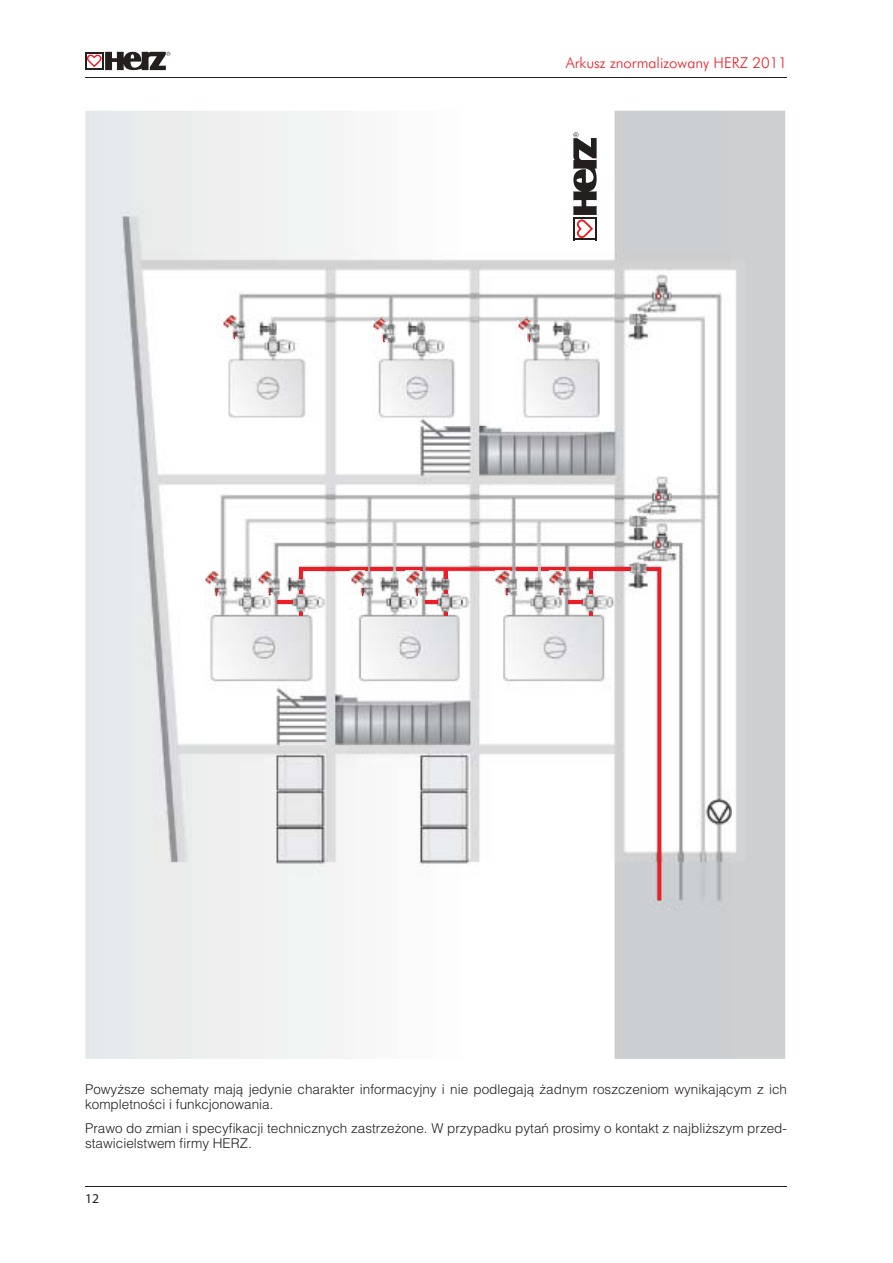
<style>
.page{position:relative;width:893px;height:1263px;background:#fff}
.page>*{position:absolute;margin:0;border:0;box-sizing:border-box;transform-origin:0 0}
.t1{font:300 15px "Futura BT";color:#ee1c24}
.t2{font:300 13.5px/15px "Helvetica CE";color:#231f1f}
.t3{font:13.5px "Myriad Pro";color:#231f1f}
</style>
<div class="page">
<svg style="left:85px;top:52px;width:85px;height:18px"></svg>
<hr style="left:85px;top:77px;width:702px;height:1px;background:#231f1f">
<hr style="left:85px;top:1186px;width:702px;height:1px;background:#231f1f">
<img style="left:85px;top:111px;width:645px;height:948px">
<img style="left:730px;top:111px;width:55px;height:948px">
<hr style="left:569px;top:567px;width:61px;height:4px;background:#ee1c24">
<svg style="left:657px;top:569px;width:4px;height:331px"></svg>
<svg style="left:646px;top:567px;width:13px;height:4px"></svg>
<svg style="left:589px;top:571px;width:3px;height:8px"></svg>
<svg style="left:589px;top:590px;width:3px;height:4px"></svg>
<svg style="left:588px;top:612px;width:4px;height:4px"></svg>
<hr style="left:568px;top:600px;width:14px;height:4px;background:#ee1c24">
<svg style="left:444px;top:571px;width:4px;height:8px"></svg>
<svg style="left:444px;top:590px;width:4px;height:4px"></svg>
<svg style="left:444px;top:612px;width:4px;height:4px"></svg>
<hr style="left:425px;top:600px;width:13px;height:4px;background:#ee1c24">
<svg style="left:299px;top:571px;width:4px;height:8px"></svg>
<svg style="left:299px;top:590px;width:4px;height:4px"></svg>
<svg style="left:299px;top:612px;width:4px;height:3px"></svg>
<hr style="left:278px;top:600px;width:15px;height:4px;background:#ee1c24">
<hr style="left:541px;top:567px;width:24px;height:4px;background:#ee1c24">
<hr style="left:515px;top:567px;width:22px;height:4px;background:#ee1c24">
<hr style="left:396px;top:567px;width:27px;height:4px;background:#ee1c24">
<hr style="left:371px;top:567px;width:22px;height:4px;background:#ee1c24">
<hr style="left:299px;top:567px;width:68px;height:4px;background:#ee1c24">
<svg style="left:426px;top:567px;width:86px;height:4px"></svg>
<svg style="left:506px;top:588px;width:2px;height:8px"></svg>
<svg style="left:656px;top:539px;width:5px;height:9px"></svg>
<svg style="left:656px;top:491px;width:5px;height:9px"></svg>
<svg style="left:656px;top:290px;width:5px;height:9px"></svg>
<svg style="left:383px;top:335px;width:2px;height:7px"></svg>
<img style="left:549px;top:571px;width:14px;height:14px">
<img style="left:495px;top:571px;width:14px;height:14px">
<img style="left:406px;top:571px;width:13px;height:14px">
<img style="left:351px;top:571px;width:13px;height:14px">
<img style="left:258px;top:571px;width:14px;height:14px">
<img style="left:205px;top:571px;width:13px;height:14px">
<img style="left:223px;top:315px;width:13px;height:14px">
<img style="left:372px;top:317px;width:14px;height:14px">
<img style="left:517px;top:317px;width:14px;height:14px">
<svg style="left:374px;top:318px;width:13px;height:3px"></svg>
<svg style="left:519px;top:318px;width:13px;height:3px"></svg>
<svg style="left:573px;top:132px;width:23px;height:108px"></svg>
<hr style="left:574px;top:217px;width:22px;height:2px;background:#231f1f">
<hr style="left:573px;top:217px;width:2px;height:23px;background:#231f1f">
<hr style="left:594px;top:217px;width:2px;height:23px;background:#231f1f">
<p class="t1" style="left:565px;top:57px;width:223px">Arkusz znormalizowany HERZ 2011</p>
<p class="t2" style="left:85px;top:1084px;width:703px">Powyższe schematy mają jedynie charakter informacyjny i nie podlegają żadnym roszczeniom wynikającym z ich kompletności i funkcjonowania.</p>
<p class="t2" style="left:85px;top:1122px;width:703px">Prawo do zmian i specyfikacji technicznych zastrzeżone. W przypadku pytań prosimy o kontakt z najbliższym przed&shy;stawicielstwem firmy HERZ.</p>
<p class="t3" style="left:85px;top:1193px;width:15px">12</p>
</div>
